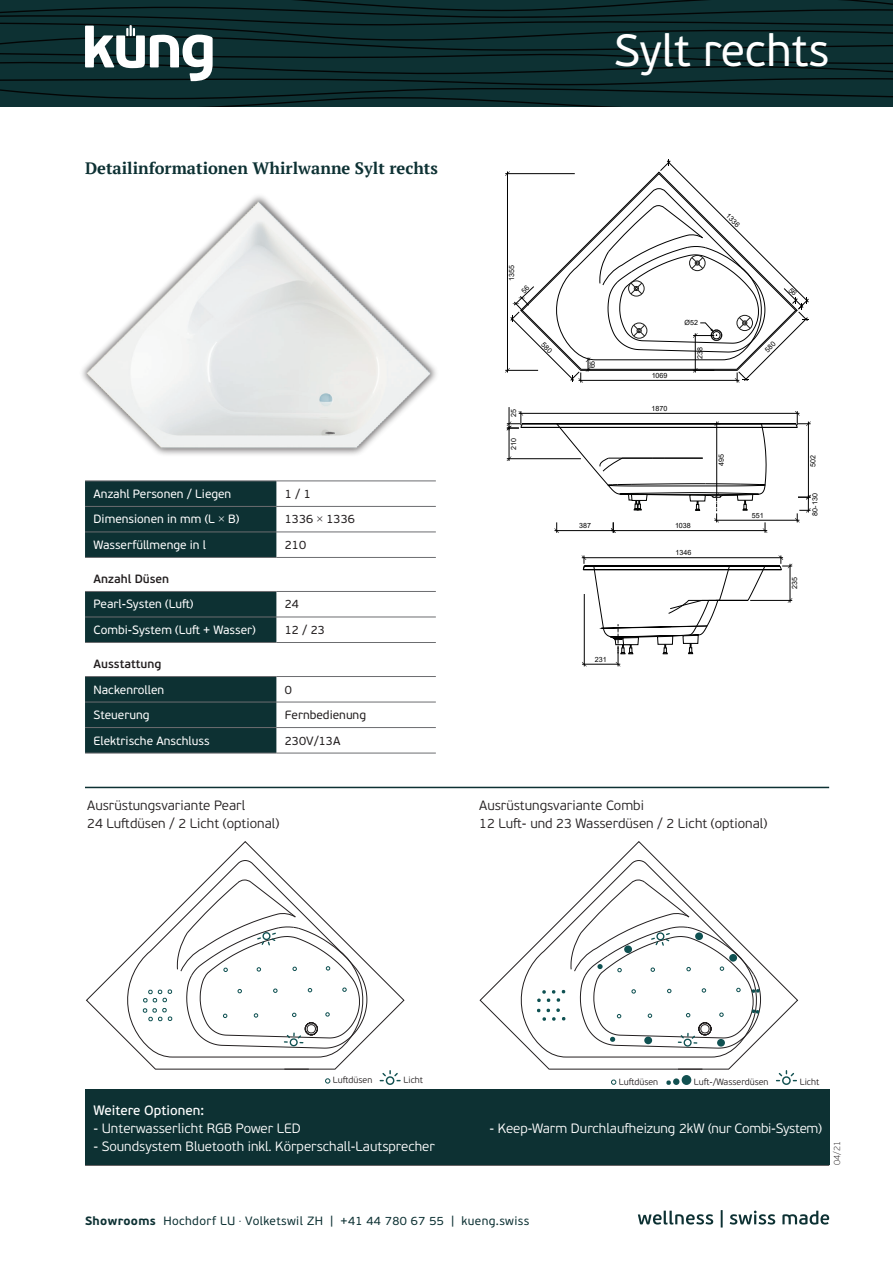
<style>
.page{position:relative;width:893px;height:1263px;background:#fff}
.page>*{position:absolute;margin:0;border:0;box-sizing:border-box;transform-origin:0 0}
.t1{font:45px "PF Beau Sans Pro";color:#fff}
.t2{font:700 16.5px "PT Serif";color:#0d3133}
.t3{font:300 13.5px "PF Beau Sans Pro";color:#fff}
.t4{font:300 13.5px "PF Beau Sans Pro";color:#231f20}
.t5{font:13.5px "PF Beau Sans Pro Bbook";color:#fff}
.t6{font:12px "PF Beau Sans Pro";color:#fff}
.t7{font:12px "PF Beau Sans Pro";letter-spacing:.03em;color:#0d3133}
.t8{font:12px "PF Beau Sans Pro";color:#231f20}
.t9{font:600 12px "PF Beau Sans Pro";color:#231f20}
.t10{font:300 9px "PF Beau Sans Pro";color:#231f20}
.t11{font:100 9px "PF Beau Sans Pro";color:#231f20}
.t12{font:7.05px "Arial";color:#000}
.s1{font-weight:100}
.s2{font-size:13.65px}
.s3{font-weight:700}
</style>
<div class="page">
<hr style="left:85px;top:1165px;width:744px;height:1px;background:#231f20">
<svg style="left:0;top:0;width:893px;height:106px;background:#133234"></svg>
<svg style="left:638px;top:1210px;width:191px;height:17px"></svg>
<hr style="left:521px;top:427px;width:276px;height:1px;background:#000">
<hr style="left:761px;top:423px;width:35px;height:1px;background:#000">
<hr style="left:522px;top:423px;width:35px;height:1px;background:#000">
<hr style="left:507px;top:458px;width:74px;height:1px;background:#000">
<hr style="left:509px;top:426px;width:1px;height:35px;background:#000">
<hr style="left:519px;top:413px;width:280px;height:1px;background:#000">
<svg style="left:795px;top:411px;width:16px;height:17px"></svg>
<hr style="left:808px;top:422px;width:1px;height:77px;background:#000">
<svg style="left:795px;top:495px;width:16px;height:28px"></svg>
<hr style="left:714px;top:520px;width:85px;height:1px;background:#000">
<svg style="left:507px;top:407px;width:16px;height:23px"></svg>
<svg style="left:582px;top:555px;width:210px;height:111px"></svg>
<svg style="left:554px;top:421px;width:213px;height:112px"></svg>
<img style="left:82px;top:196px;width:354px;height:259px">
<svg style="left:479px;top:841px;width:319px;height:229px"></svg>
<svg style="left:678px;top:1069px;width:24px;height:1px"></svg>
<svg style="left:537px;top:879px;width:224px;height:170px"></svg>
<svg style="left:86px;top:841px;width:319px;height:229px"></svg>
<svg style="left:284px;top:1069px;width:25px;height:1px"></svg>
<svg style="left:142px;top:879px;width:226px;height:170px"></svg>
<div style="left:85px;top:1090px;width:744px;height:75px;background:#0d3133"></div>
<hr style="left:85px;top:787px;width:744px;height:1px;background:#0d3133">
<svg style="left:85px;top:481px;width:191px;height:272px;fill:#0d3133"></svg>
<hr style="left:85px;top:480px;width:191px;height:1px;background:#6c6d70">
<hr style="left:276px;top:480px;width:160px;height:1px;background:#6c6d70">
<hr style="left:276px;top:506px;width:160px;height:1px;background:#6c6d70">
<hr style="left:276px;top:531px;width:160px;height:1px;background:#6c6d70">
<hr style="left:85px;top:557px;width:191px;height:1px;background:#6c6d70">
<hr style="left:276px;top:557px;width:160px;height:1px;background:#6c6d70">
<hr style="left:85px;top:591px;width:191px;height:1px;background:#6c6d70">
<hr style="left:276px;top:591px;width:160px;height:1px;background:#6c6d70">
<hr style="left:85px;top:617px;width:191px;height:1px;background:#6c6d70">
<hr style="left:276px;top:617px;width:160px;height:1px;background:#6c6d70">
<hr style="left:85px;top:642px;width:191px;height:1px;background:#6c6d70">
<hr style="left:276px;top:642px;width:160px;height:1px;background:#6c6d70">
<hr style="left:85px;top:676px;width:191px;height:1px;background:#6c6d70">
<hr style="left:276px;top:676px;width:160px;height:1px;background:#6c6d70">
<hr style="left:85px;top:702px;width:191px;height:1px;background:#6c6d70">
<hr style="left:276px;top:702px;width:160px;height:1px;background:#6c6d70">
<hr style="left:85px;top:727px;width:191px;height:1px;background:#6c6d70">
<hr style="left:276px;top:727px;width:160px;height:1px;background:#6c6d70">
<hr style="left:85px;top:753px;width:191px;height:1px;background:#6c6d70">
<hr style="left:276px;top:753px;width:160px;height:1px;background:#6c6d70">
<hr style="left:85px;top:506px;width:191px;height:1px;background:#6c6d70">
<hr style="left:85px;top:531px;width:191px;height:1px;background:#6c6d70">
<svg style="left:611px;top:1079px;width:5px;height:6px"></svg>
<svg style="left:666px;top:1080px;width:5px;height:5px"></svg>
<div style="left:682px;top:1075px;width:9px;height:10px;background:#125151;border-radius:50%"></div>
<div style="left:673px;top:1078px;width:6px;height:7px;background:#125151;border-radius:50%"></div>
<svg style="left:782px;top:1076px;width:9px;height:9px"></svg>
<svg style="left:776px;top:1069px;width:20px;height:12px"></svg>
<svg style="left:325px;top:1078px;width:5px;height:5px"></svg>
<div style="left:386px;top:1076px;width:8px;height:9px;background:#fff;border:1px solid #125151;border-radius:50%"></div>
<svg style="left:380px;top:1069px;width:20px;height:12px"></svg>
<svg style="left:505px;top:159px;width:304px;height:224px"></svg>
<p class="t2" style="left:85px;top:158px;width:354px">Detailinformationen Whirlwanne Sylt rechts</p>
<p class="t6" style="left:94px;top:487px;width:139px">Anzahl Personen / Liegen</p>
<p class="t8" style="left:285px;top:487px;width:27px">1 / 1</p>
<p class="t6" style="left:94px;top:512px;width:147px">Dimensionen in mm (L <span class="s1">×</span> B)</p>
<p class="t8" style="left:285px;top:512px;width:71px">1336 <span class="s1">×</span> 1336</p>
<p class="t6" style="left:94px;top:538px;width:114px">Wasserfüllmenge in l</p>
<p class="t8" style="left:285px;top:538px;width:23px">210</p>
<p class="t9" style="left:94px;top:572px;width:77px">Anzahl Düsen</p>
<p class="t6" style="left:94px;top:597px;width:101px">Pearl-Systen (Luft)</p>
<p class="t8" style="left:285px;top:597px;width:16px">24</p>
<p class="t6" style="left:94px;top:623px;width:164px">Combi-System (Luft + Wasser)</p>
<p class="t8" style="left:285px;top:623px;width:41px">12 / 23</p>
<p class="t9" style="left:94px;top:657px;width:69px">Ausstattung</p>
<p class="t6" style="left:94px;top:682px;width:72px">Nackenrollen</p>
<p class="t8" style="left:285px;top:682px;width:9px">0</p>
<p class="t6" style="left:94px;top:708px;width:57px">Steuerung</p>
<p class="t8" style="left:285px;top:708px;width:83px">Fernbedienung</p>
<p class="t6" style="left:94px;top:733px;width:118px">Elektrische Anschluss</p>
<p class="t8" style="left:285px;top:733px;width:57px">230V/13A</p>
<p class="t4" style="left:87px;top:797px;width:159px">Ausrüstungsvariante Pearl</p>
<p class="t4" style="left:87px;top:815px;width:193px">24 Luftdüsen / 2 Licht (optional)</p>
<p class="t1" style="left:614px;top:25px;width:217px">Sylt rechts</p>
<p class="t12" style="left:507px;top:281px;width:17px;rotate:-90deg">1355</p>
<p class="t12" style="left:509px;top:417px;width:9px;rotate:-90deg">25</p>
<p class="t12" style="left:509px;top:450px;width:13px;rotate:-90deg">210</p>
<p class="t12" style="left:587px;top:368px;width:9px;rotate:-90deg">65</p>
<p class="t12" style="left:579px;top:521px;width:13px">387</p>
<p class="t12" style="left:595px;top:655px;width:13px">231</p>
<p class="t12" style="left:731px;top:211px;width:17px;rotate:45deg">1336</p>
<p class="t12" style="left:652px;top:371px;width:17px">1069</p>
<p class="t12" style="left:651px;top:404px;width:17px">1870</p>
<p class="t12" style="left:684px;top:318px;width:15px">Ø52</p>
<p class="t12" style="left:695px;top:359px;width:13px;rotate:-90deg">238</p>
<p class="t12" style="left:716px;top:466px;width:13px;rotate:-90deg">495</p>
<p class="t12" style="left:675px;top:521px;width:17px">1038</p>
<p class="t12" style="left:675px;top:548px;width:17px">1346</p>
<p class="t12" style="left:752px;top:511px;width:13px">551</p>
<p class="t12" style="left:808px;top:467px;width:13px;rotate:-90deg">502</p>
<p class="t12" style="left:810px;top:516px;width:24px;rotate:-90deg">80-130</p>
<p class="t12" style="left:790px;top:589px;width:13px;rotate:-90deg">235</p>
<p class="t4" style="left:479px;top:797px;width:166px">Ausrüstungsvariante Combi</p>
<p class="t4" style="left:479px;top:815px;width:289px">12 Luft- und 23 Wasserdüsen / 2 Licht (optional)</p>
<p class="t10" style="left:333px;top:1075px;width:41px">Luftdüsen</p>
<p class="t10" style="left:404px;top:1075px;width:21px">Licht</p>
<p class="t10" style="left:619px;top:1076px;width:41px">Luftdüsen</p>
<p class="t10" style="left:694px;top:1076px;width:76px">Luft-/Wasserdüsen</p>
<p class="t10" style="left:800px;top:1076px;width:21px">Licht</p>
<p class="t5" style="left:93px;top:1102px;width:112px"><span class="s2">We</span>itere Optionen:</p>
<p class="t3" style="left:93px;top:1120px;width:209px">- Unterwasserlicht RGB Power LED</p>
<p class="t3" style="left:489px;top:1120px;width:334px">- Keep-Warm Durchlaufheizung 2kW (nur Combi-System)</p>
<p class="t3" style="left:93px;top:1138px;width:343px">- Soundsystem Bluetooth inkl. Körperschall-Lautsprecher</p>
<p class="t11" style="left:832px;top:1165px;width:26px;rotate:-90deg">04/21</p>
<p class="t7" style="left:85px;top:1214px;width:446px"><span class="s3">Showrooms</span> Hochdorf LU . Volketswil ZH | +41 44 780 67 55 | kueng.swiss</p>
</div>
